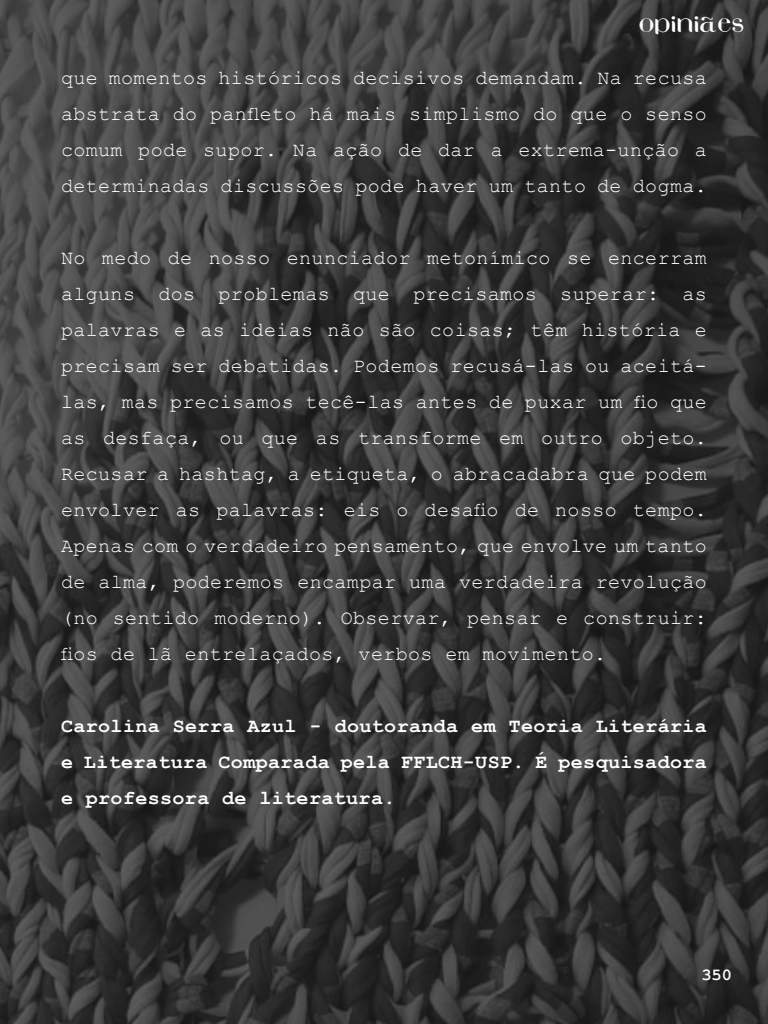
<style>
.page{position:relative;width:768px;height:1024px;background:#fff}
.page>*{position:absolute;margin:0;border:0;box-sizing:border-box;transform-origin:0 0}
.t1{font:21px "opiniaes";letter-spacing:.03em;color:#fff}
.mosaico_corpo{font:20px/36px "Courier New";letter-spacing:.02em;color:#fff;text-align:justify}
.mosaico_corpo-2{font:700 20px/36px "Courier New";letter-spacing:.02em;color:#fff;text-align:justify}
.t2{font:700 17px "Courier New";color:#fff}
</style>
<div class="page">
<img style="left:0;top:0;width:768px;height:1024px">
<p class="t1" style="left:639px;top:16px;width:106px">OPINIÃES</p>
<p class="mosaico_corpo" style="left:61px;top:59px;width:647px">que momentos históricos decisivos demandam. Na recusa abstrata do panfleto há mais simplismo do que o senso comum pode supor. Na ação de dar a extrema-unção a determinadas discussões pode haver um tanto de dogma.</p>
<p class="mosaico_corpo" style="left:61px;top:239px;width:647px">No medo de nosso enunciador metonímico se encerram alguns dos problemas que precisamos superar: as palavras e as ideias não são coisas; têm história e precisam ser debatidas. Podemos recusá-las ou aceitá&shy;las, mas precisamos tecê-las antes de puxar um fio que as desfaça, ou que as transforme em outro objeto.<br>Recusar a hashtag, a etiqueta, o abracadabra que podem envolver as palavras: eis o desafio de nosso tempo.<br>Apenas com o verdadeiro pensamento, que envolve um tanto de alma, poderemos encampar uma verdadeira revolução (no sentido moderno). Observar, pensar e construir: fios de lã entrelaçados, verbos em movimento.</p>
<p class="mosaico_corpo-2" style="left:61px;top:707px;width:647px">Carolina Serra Azul - doutoranda em Teoria Literária e Literatura Comparada pela FFLCH-USP. É pesquisadora e professora de literatura.</p>
<p class="t2" style="left:701px;top:964px;width:32px">350</p>
</div>
